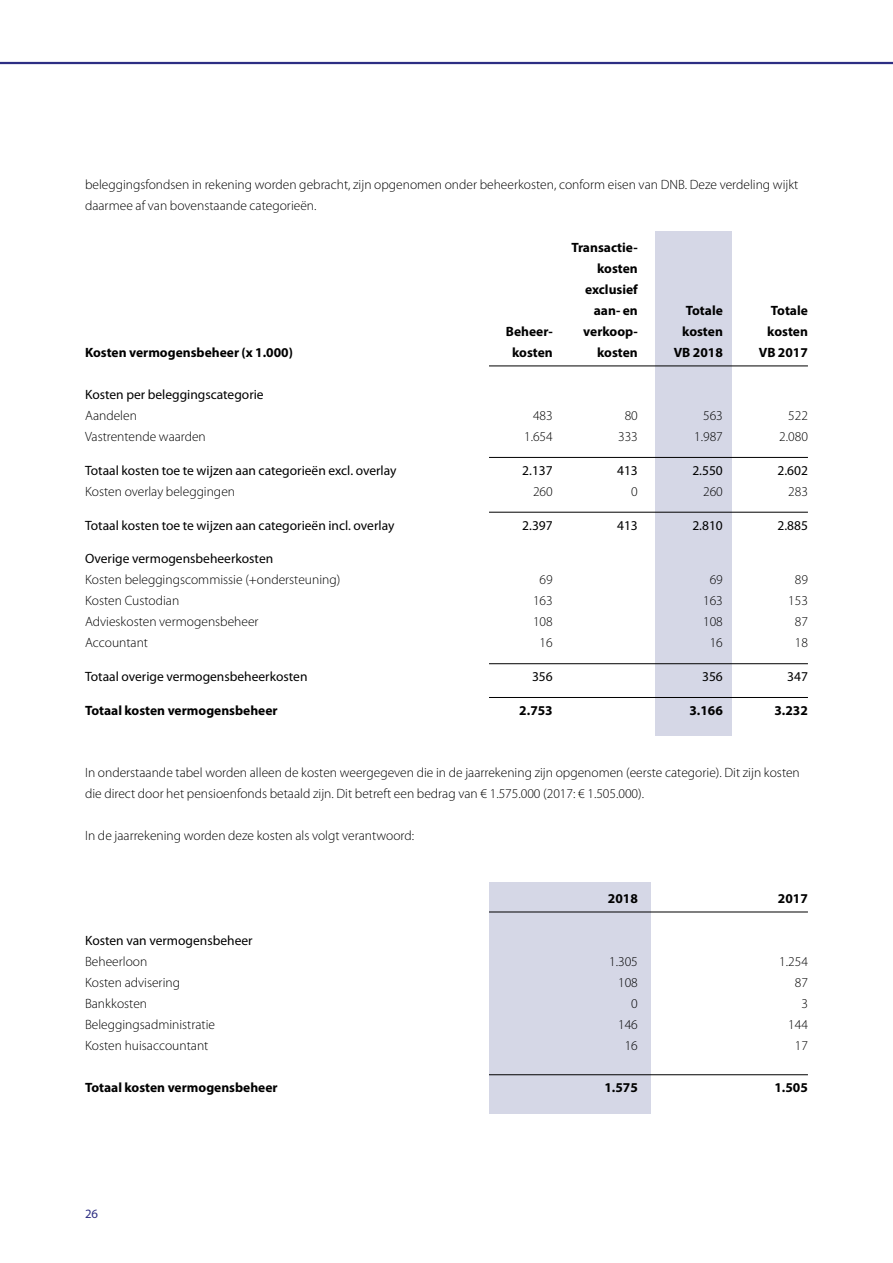
<style>
.page{position:relative;width:893px;height:1263px;background:#fff}
.page>*{position:absolute;margin:0;border:0;box-sizing:border-box;transform-origin:0 0}
.t1{font:300 13.5px/21px "Myriad Pro";color:#000}
.t2{font:13.5px "Myriad Pro";color:#000}
.t3{font:700 13.5px/21px "Myriad Pro";color:#000;text-align:right}
.t4{font:12.75px "Myriad Pro";color:#2d2e83}
</style>
<div class="page">
<hr style="left:0;top:62px;width:893px;height:2px;background:#2d2e83">
<div style="left:489px;top:882px;width:162px;height:231px;background:#d5d7e6"></div>
<div style="left:655px;top:231px;width:76px;height:504px;background:#d5d7e6"></div>
<hr style="left:489px;top:366px;width:319px;height:1px;background:#000">
<hr style="left:489px;top:457px;width:319px;height:1px;background:#000">
<hr style="left:489px;top:512px;width:319px;height:1px;background:#000">
<hr style="left:489px;top:663px;width:319px;height:1px;background:#000">
<hr style="left:489px;top:697px;width:319px;height:1px;background:#000">
<hr style="left:489px;top:912px;width:319px;height:1px;background:#000">
<hr style="left:489px;top:1074px;width:319px;height:1px;background:#000">
<p class="t1" style="left:85px;top:174px;width:715px">beleggingsfondsen in rekening worden gebracht, zijn opgenomen onder beheerkosten, conform eisen van DNB. Deze verdeling wijkt daarmee af van bovenstaande categorieën.</p>
<p class="t3" style="left:571px;top:237px;width:68px">Transactie&shy;kosten exclusief aan- en</p>
<p class="t3" style="left:686px;top:300px;width:39px">Totale</p>
<p class="t3" style="left:771px;top:300px;width:39px">Totale</p>
<p class="t3" style="left:506px;top:321px;width:49px">Beheer-</p>
<p class="t3" style="left:583px;top:321px;width:56px">verkoop-</p>
<p class="t3" style="left:682px;top:321px;width:42px">kosten</p>
<p class="t3" style="left:767px;top:321px;width:42px">kosten</p>
<p class="t3" style="left:85px;top:342px;width:209px">Kosten vermogensbeheer (x 1.000)</p>
<p class="t3" style="left:512px;top:342px;width:42px">kosten</p>
<p class="t3" style="left:597px;top:342px;width:42px">kosten</p>
<p class="t3" style="left:674px;top:342px;width:51px">VB 2018</p>
<p class="t3" style="left:759px;top:342px;width:51px">VB 2017</p>
<p class="t2" style="left:85px;top:386px;width:180px">Kosten per beleggingscategorie</p>
<p class="t1" style="left:85px;top:405px;width:53px">Aandelen</p>
<p class="t1" style="left:533px;top:405px;width:21px">483</p>
<p class="t1" style="left:625px;top:405px;width:15px">80</p>
<p class="t1" style="left:703px;top:405px;width:21px">563</p>
<p class="t1" style="left:788px;top:405px;width:21px">522</p>
<p class="t1" style="left:85px;top:426px;width:122px">Vastrentende waarden</p>
<p class="t1" style="left:524px;top:426px;width:30px">1.654</p>
<p class="t1" style="left:618px;top:426px;width:21px">333</p>
<p class="t1" style="left:694px;top:426px;width:30px">1.987</p>
<p class="t1" style="left:779px;top:426px;width:30px">2.080</p>
<p class="t2" style="left:85px;top:462px;width:313px">Totaal kosten toe te wijzen aan categorieën excl. overlay</p>
<p class="t2" style="left:522px;top:462px;width:32px">2.137</p>
<p class="t2" style="left:617px;top:462px;width:22px">413</p>
<p class="t2" style="left:692px;top:462px;width:32px">2.550</p>
<p class="t2" style="left:777px;top:462px;width:32px">2.602</p>
<p class="t1" style="left:85px;top:481px;width:152px">Kosten overlay beleggingen</p>
<p class="t1" style="left:533px;top:481px;width:21px">260</p>
<p class="t1" style="left:631px;top:481px;width:8px">0</p>
<p class="t1" style="left:703px;top:481px;width:21px">260</p>
<p class="t1" style="left:788px;top:481px;width:21px">283</p>
<p class="t2" style="left:85px;top:517px;width:311px">Totaal kosten toe te wijzen aan categorieën incl. overlay</p>
<p class="t2" style="left:522px;top:517px;width:32px">2.397</p>
<p class="t2" style="left:617px;top:517px;width:22px">413</p>
<p class="t2" style="left:692px;top:517px;width:32px">2.810</p>
<p class="t2" style="left:777px;top:517px;width:32px">2.885</p>
<p class="t2" style="left:85px;top:550px;width:190px">Overige vermogensbeheerkosten</p>
<p class="t1" style="left:85px;top:569px;width:257px">Kosten beleggingscommissie (+ondersteuning)</p>
<p class="t1" style="left:540px;top:569px;width:15px">69</p>
<p class="t1" style="left:710px;top:569px;width:15px">69</p>
<p class="t1" style="left:795px;top:569px;width:15px">89</p>
<p class="t1" style="left:85px;top:590px;width:96px">Kosten Custodian</p>
<p class="t1" style="left:533px;top:590px;width:21px">163</p>
<p class="t1" style="left:703px;top:590px;width:21px">163</p>
<p class="t1" style="left:788px;top:590px;width:21px">153</p>
<p class="t1" style="left:85px;top:611px;width:175px">Advieskosten vermogensbeheer</p>
<p class="t1" style="left:533px;top:611px;width:21px">108</p>
<p class="t1" style="left:703px;top:611px;width:21px">108</p>
<p class="t1" style="left:795px;top:611px;width:15px">87</p>
<p class="t1" style="left:85px;top:632px;width:65px">Accountant</p>
<p class="t1" style="left:540px;top:632px;width:15px">16</p>
<p class="t1" style="left:710px;top:632px;width:15px">16</p>
<p class="t1" style="left:795px;top:632px;width:15px">18</p>
<p class="t2" style="left:85px;top:668px;width:224px">Totaal overige vermogensbeheerkosten</p>
<p class="t2" style="left:532px;top:668px;width:22px">356</p>
<p class="t2" style="left:702px;top:668px;width:22px">356</p>
<p class="t2" style="left:787px;top:668px;width:22px">347</p>
<p class="t3" style="left:85px;top:699px;width:194px">Totaal kosten vermogensbeheer</p>
<p class="t3" style="left:519px;top:699px;width:35px">2.753</p>
<p class="t3" style="left:689px;top:699px;width:35px">3.166</p>
<p class="t3" style="left:774px;top:699px;width:35px">3.232</p>
<p class="t1" style="left:85px;top:762px;width:716px">In onderstaande tabel worden alleen de kosten weergegeven die in de jaarrekening zijn opgenomen (eerste categorie). Dit zijn kosten die direct door het pensioenfonds betaald zijn. Dit betreft een bedrag van € 1.575.000 (2017: € 1.505.000).</p>
<p class="t1" style="left:85px;top:825px;width:330px">In de jaarrekening worden deze kosten als volgt verantwoord:</p>
<p class="t3" style="left:608px;top:888px;width:31px">2018</p>
<p class="t3" style="left:778px;top:888px;width:31px">2017</p>
<p class="t2" style="left:85px;top:932px;width:169px">Kosten van vermogensbeheer</p>
<p class="t1" style="left:85px;top:951px;width:64px">Beheerloon</p>
<p class="t1" style="left:609px;top:951px;width:30px">1.305</p>
<p class="t1" style="left:779px;top:951px;width:30px">1.254</p>
<p class="t1" style="left:85px;top:972px;width:97px">Kosten advisering</p>
<p class="t1" style="left:618px;top:972px;width:21px">108</p>
<p class="t1" style="left:795px;top:972px;width:15px">87</p>
<p class="t1" style="left:85px;top:993px;width:64px">Bankkosten</p>
<p class="t1" style="left:631px;top:993px;width:8px">0</p>
<p class="t1" style="left:801px;top:993px;width:8px">3</p>
<p class="t1" style="left:85px;top:1014px;width:132px">Beleggingsadministratie</p>
<p class="t1" style="left:618px;top:1014px;width:21px">146</p>
<p class="t1" style="left:788px;top:1014px;width:21px">144</p>
<p class="t1" style="left:85px;top:1035px;width:125px">Kosten huisaccountant</p>
<p class="t1" style="left:625px;top:1035px;width:15px">16</p>
<p class="t1" style="left:795px;top:1035px;width:15px">17</p>
<p class="t3" style="left:85px;top:1077px;width:194px">Totaal kosten vermogensbeheer</p>
<p class="t3" style="left:604px;top:1077px;width:35px">1.575</p>
<p class="t3" style="left:774px;top:1077px;width:35px">1.505</p>
<p class="t4" style="left:85px;top:1206px;width:15px">26</p>
</div>
